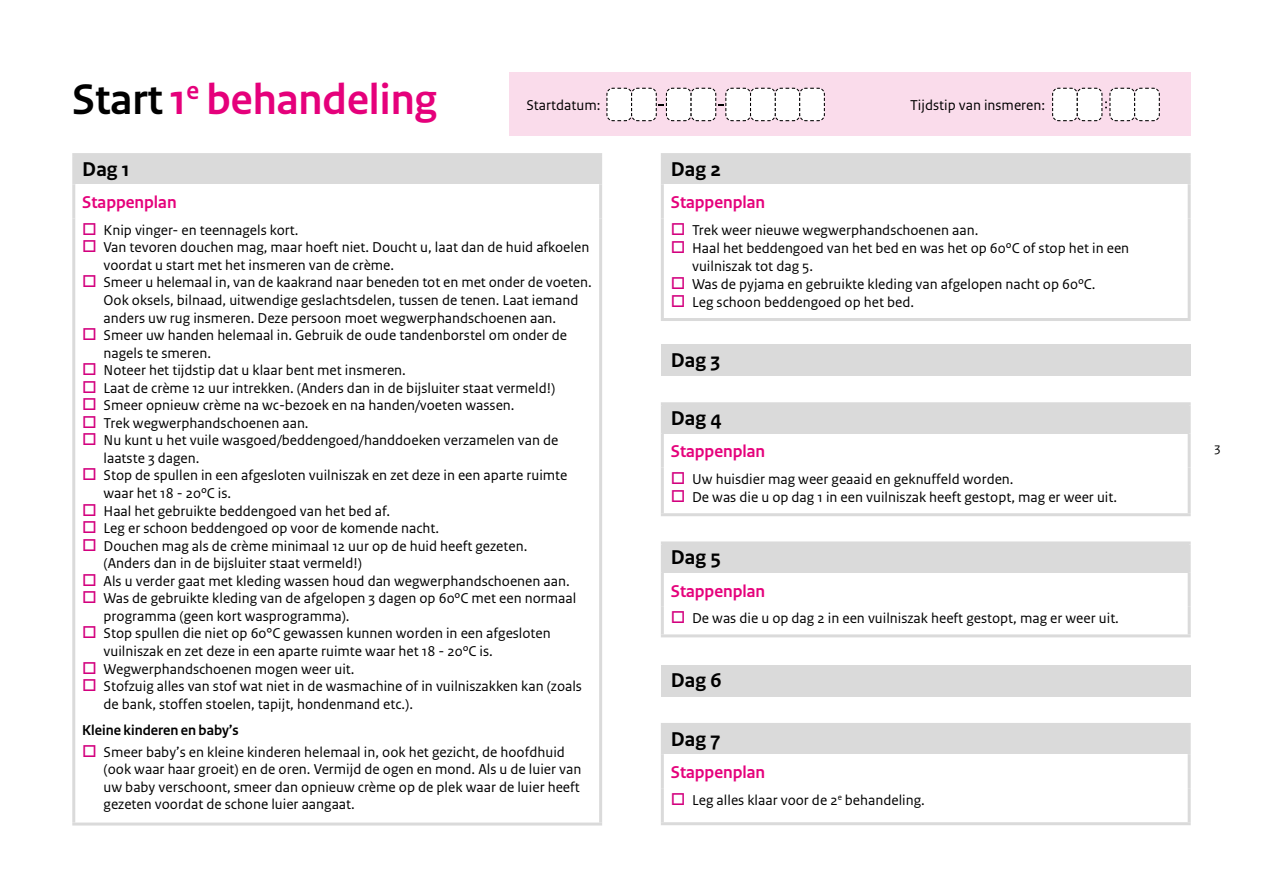
<style>
.page{position:relative;width:1263px;height:893px;background:#fff}
.page>*{position:absolute;margin:0;border:0;box-sizing:border-box;transform-origin:0 0}
.t1{font:700 45px "Rijksoverheid Sans Heading";color:#e5007b}
.t2{font:700 21px "Rijksoverheid Sans Text";color:#000}
.t3{font:700 18px "Rijksoverheid Sans Heading";color:#e5007b}
.t4{font:15px/17.5px "Rijksoverheid Sans Text";color:#000}
.t5{font:700 15px "Rijksoverheid Sans Heading";color:#000}
.t6{font:13.5px "Rijksoverheid Sans Text TT";color:#000}
.s1{color:#000}
</style>
<div class="page">
<div style="left:509px;top:72px;width:682px;height:63px;background:#fadceb"></div>
<svg style="left:606px;top:87px;width:219px;height:35px;background:#ede8eb"></svg>
<svg style="left:1052px;top:87px;width:108px;height:35px;background:#ede8eb"></svg>
<div style="left:74px;top:155px;width:527px;height:29px;background:#dadada"></div>
<hr style="left:72px;top:153px;width:530px;height:3px;background:#dadada">
<hr style="left:72px;top:156px;width:3px;height:28px;background:#dadada">
<hr style="left:599px;top:156px;width:3px;height:28px;background:#dadada">
<hr style="left:72px;top:184px;width:3px;height:34px;background:#dadada">
<hr style="left:599px;top:184px;width:3px;height:34px;background:#dadada">
<hr style="left:72px;top:218px;width:3px;height:604px;background:#dadada">
<hr style="left:599px;top:218px;width:3px;height:604px;background:#dadada">
<hr style="left:72px;top:822px;width:530px;height:3px;background:#dadada">
<div style="left:661px;top:345px;width:530px;height:31px;background:#dadada"></div>
<div style="left:661px;top:665px;width:530px;height:31px;background:#dadada"></div>
<div style="left:662px;top:155px;width:527px;height:29px;background:#dadada"></div>
<hr style="left:661px;top:153px;width:530px;height:3px;background:#dadada">
<hr style="left:661px;top:156px;width:3px;height:28px;background:#dadada">
<hr style="left:1188px;top:156px;width:3px;height:28px;background:#dadada">
<hr style="left:661px;top:184px;width:3px;height:34px;background:#dadada">
<hr style="left:1188px;top:184px;width:3px;height:34px;background:#dadada">
<hr style="left:661px;top:218px;width:3px;height:100px;background:#dadada">
<hr style="left:1188px;top:218px;width:3px;height:100px;background:#dadada">
<hr style="left:661px;top:318px;width:530px;height:3px;background:#dadada">
<div style="left:662px;top:404px;width:527px;height:30px;background:#dadada"></div>
<hr style="left:661px;top:402px;width:530px;height:3px;background:#dadada">
<hr style="left:661px;top:405px;width:3px;height:29px;background:#dadada">
<hr style="left:1188px;top:405px;width:3px;height:29px;background:#dadada">
<hr style="left:661px;top:434px;width:3px;height:34px;background:#dadada">
<hr style="left:1188px;top:434px;width:3px;height:34px;background:#dadada">
<hr style="left:661px;top:468px;width:3px;height:45px;background:#dadada">
<hr style="left:1188px;top:468px;width:3px;height:45px;background:#dadada">
<hr style="left:661px;top:513px;width:530px;height:3px;background:#dadada">
<div style="left:662px;top:543px;width:527px;height:30px;background:#dadada"></div>
<hr style="left:661px;top:541px;width:530px;height:3px;background:#dadada">
<hr style="left:661px;top:544px;width:3px;height:29px;background:#dadada">
<hr style="left:1188px;top:544px;width:3px;height:29px;background:#dadada">
<hr style="left:661px;top:573px;width:3px;height:34px;background:#dadada">
<hr style="left:1188px;top:573px;width:3px;height:34px;background:#dadada">
<hr style="left:661px;top:607px;width:3px;height:27px;background:#dadada">
<hr style="left:1188px;top:607px;width:3px;height:27px;background:#dadada">
<hr style="left:661px;top:634px;width:530px;height:3px;background:#dadada">
<div style="left:662px;top:724px;width:527px;height:30px;background:#dadada"></div>
<hr style="left:661px;top:723px;width:530px;height:3px;background:#dadada">
<hr style="left:661px;top:726px;width:3px;height:28px;background:#dadada">
<hr style="left:1188px;top:726px;width:3px;height:28px;background:#dadada">
<hr style="left:661px;top:754px;width:3px;height:34px;background:#dadada">
<hr style="left:1188px;top:754px;width:3px;height:34px;background:#dadada">
<hr style="left:661px;top:788px;width:3px;height:34px;background:#dadada">
<hr style="left:1188px;top:788px;width:3px;height:34px;background:#dadada">
<hr style="left:661px;top:822px;width:530px;height:3px;background:#dadada">
<h1 class="t1" style="left:72px;top:74px;width:366px"><span class="s1">Start</span> 1<sup>e</sup> behandeling</h1>
<p class="t4" style="left:526px;top:96px;width:75px">Startdatum:</p>
<p class="t4" style="left:910px;top:96px;width:137px">Tijdstip van insmeren:</p>
<h2 class="t2" style="left:82px;top:157px;width:49px">Dag 1</h2>
<p class="t3" style="left:82px;top:192px;width:96px">Stappenplan</p>
<p class="t4" style="left:104px;top:221px;width:490px">Knip vinger- en teennagels kort.<br>Van tevoren douchen mag, maar hoeft niet. Doucht u, laat dan de huid afkoelen voordat u start met het insmeren van de crème.<br>Smeer u helemaal in, van de kaakrand naar beneden tot en met onder de voeten.<br>Ook oksels, bilnaad, uitwendige geslachtsdelen, tussen de tenen. Laat iemand anders uw rug insmeren. Deze persoon moet wegwerphandschoenen aan.<br>Smeer uw handen helemaal in. Gebruik de oude tandenborstel om onder de nagels te smeren.<br>Noteer het tijdstip dat u klaar bent met insmeren.<br>Laat de crème 12 uur intrekken. (Anders dan in de bijsluiter staat vermeld!)<br>Smeer opnieuw crème na wc-bezoek en na handen/voeten wassen.<br>Trek wegwerphandschoenen aan.<br>Nu kunt u het vuile wasgoed/beddengoed/handdoeken verzamelen van de laatste 3 dagen.<br>Stop de spullen in een afgesloten vuilniszak en zet deze in een aparte ruimte waar het 18 - 20ºC is.<br>Haal het gebruikte beddengoed van het bed af.<br>Leg er schoon beddengoed op voor de komende nacht.<br>Douchen mag als de crème minimaal 12 uur op de huid heeft gezeten.<br>(Anders dan in de bijsluiter staat vermeld!)<br>Als u verder gaat met kleding wassen houd dan wegwerphandschoenen aan.<br>Was de gebruikte kleding van de afgelopen 3 dagen op 60ºC met een normaal programma (geen kort wasprogramma).<br>Stop spullen die niet op 60°C gewassen kunnen worden in een afgesloten vuilniszak en zet deze in een aparte ruimte waar het 18 - 20ºC is.<br>Wegwerphandschoenen mogen weer uit.<br>Stofzuig alles van stof wat niet in de wasmachine of in vuilniszakken kan (zoals de bank, stoffen stoelen, tapijt, hondenmand etc.).</p>
<p class="t5" style="left:82px;top:721px;width:158px">Kleine kinderen en baby’s</p>
<p class="t4" style="left:104px;top:743px;width:479px">Smeer baby’s en kleine kinderen helemaal in, ook het gezicht, de hoofdhuid (ook waar haar groeit) en de oren. Vermijd de ogen en mond. Als u de luier van uw baby verschoont, smeer dan opnieuw crème op de plek waar de luier heeft gezeten voordat de schone luier aangaat.</p>
<h2 class="t2" style="left:671px;top:157px;width:52px">Dag 2</h2>
<p class="t3" style="left:671px;top:192px;width:96px">Stappenplan</p>
<p class="t4" style="left:692px;top:221px;width:439px;line-height:18px">Trek weer nieuwe wegwerphandschoenen aan.<br>Haal het beddengoed van het bed en was het op 60ºC of stop het in een vuilniszak tot dag 5.<br>Was de pyjama en gebruikte kleding van afgelopen nacht op 60ºC.<br>Leg schoon beddengoed op het bed.</p>
<h2 class="t2" style="left:671px;top:348px;width:51px">Dag 3</h2>
<h2 class="t2" style="left:671px;top:406px;width:52px">Dag 4</h2>
<p class="t3" style="left:671px;top:441px;width:96px">Stappenplan</p>
<p class="t4" style="left:692px;top:470px;width:426px;line-height:18px">Uw huisdier mag weer geaaid en geknuffeld worden.<br>De was die u op dag 1 in een vuilniszak heeft gestopt, mag er weer uit.</p>
<h2 class="t2" style="left:671px;top:545px;width:52px">Dag 5</h2>
<p class="t3" style="left:671px;top:580px;width:96px">Stappenplan</p>
<p class="t4" style="left:692px;top:610px;width:428px">De was die u op dag 2 in een vuilniszak heeft gestopt, mag er weer uit.</p>
<h2 class="t2" style="left:671px;top:669px;width:52px">Dag 6</h2>
<h2 class="t2" style="left:671px;top:727px;width:51px">Dag 7</h2>
<p class="t3" style="left:671px;top:762px;width:96px">Stappenplan</p>
<p class="t4" style="left:692px;top:791px;width:234px">Leg alles klaar voor de 2<sup>e</sup> behandeling.</p>
<p class="t6" style="left:1214px;top:441px;width:7px">3</p>
</div>
